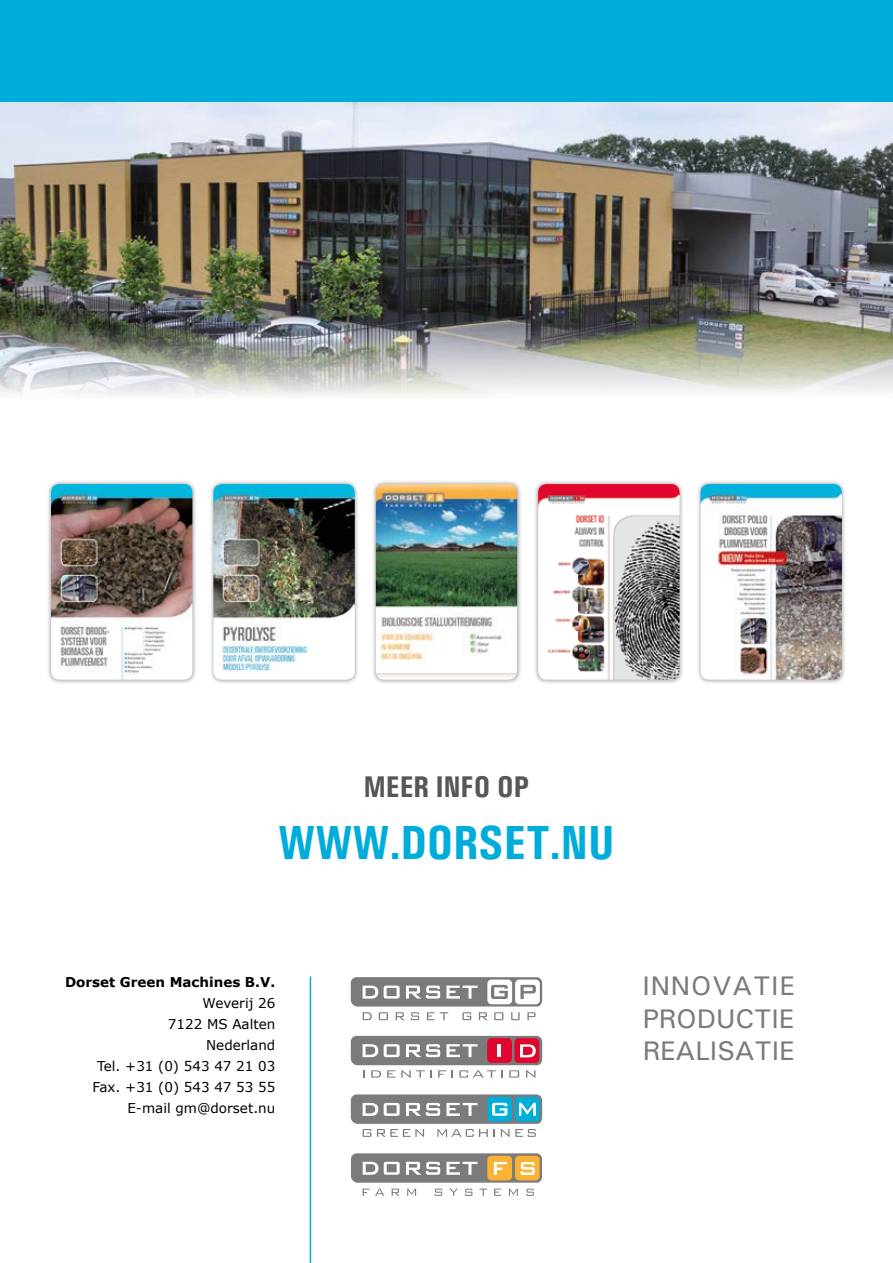
<style>
.page{position:relative;width:893px;height:1263px;background:#fff}
.page>*{position:absolute;margin:0;border:0;box-sizing:border-box;transform-origin:0 0}
.t1{font:700 condensed 48px "Univers";color:#00adda}
.t2{font:700 condensed 30px "Univers";color:#575756}
.t3{font:500 27px "Univers";color:#7c7b7b}
.t4{font:500 27px "Univers";letter-spacing:.03em;color:#7c7b7b}
.Alineastijl_1{font:13.5px "Verdana";color:#000}
.Alineastijl_1-2{font:700 13.5px "Verdana";color:#000}
</style>
<div class="page">
<svg style="left:351px;top:1036px;width:191px;height:42px"></svg>
<svg style="left:351px;top:1094px;width:191px;height:43px"></svg>
<svg style="left:351px;top:1153px;width:191px;height:43px"></svg>
<svg style="left:351px;top:977px;width:191px;height:29px"></svg>
<svg style="left:363px;top:1012px;width:9px;height:8px"></svg>
<svg style="left:379px;top:1012px;width:9px;height:8px"></svg>
<svg style="left:396px;top:1012px;width:8px;height:8px"></svg>
<svg style="left:411px;top:1012px;width:8px;height:8px"></svg>
<svg style="left:427px;top:1012px;width:21px;height:8px"></svg>
<svg style="left:462px;top:1012px;width:9px;height:8px"></svg>
<svg style="left:479px;top:1012px;width:9px;height:8px"></svg>
<svg style="left:494px;top:1012px;width:9px;height:8px"></svg>
<svg style="left:511px;top:1012px;width:9px;height:8px"></svg>
<svg style="left:527px;top:1012px;width:8px;height:8px"></svg>
<hr style="left:310px;top:976px;width:1px;height:287px;background:#00adda">
<div style="left:46px;top:479px;width:151px;height:205px;background:#000;opacity:.4"></div>
<img style="left:51px;top:484px;width:141px;height:196px">
<div style="left:209px;top:479px;width:150px;height:205px;background:#000;opacity:.4"></div>
<img style="left:213px;top:484px;width:142px;height:196px">
<div style="left:371px;top:479px;width:151px;height:205px;background:#000;opacity:.4"></div>
<img style="left:376px;top:484px;width:141px;height:196px">
<div style="left:696px;top:479px;width:150px;height:205px;background:#000;opacity:.4"></div>
<img style="left:701px;top:484px;width:141px;height:196px">
<div style="left:533px;top:479px;width:151px;height:205px;background:#000;opacity:.4"></div>
<img style="left:538px;top:484px;width:142px;height:196px">
<div style="left:0;top:0;width:893px;height:102px;background:#00adda"></div>
<img style="left:0;top:102px;width:893px;height:295px">
<p class="t2" style="left:364px;top:769px;width:167px">MEER INFO OP</p>
<p class="t1" style="left:278px;top:813px;width:338px">WWW.DORSET.NU</p>
<p class="Alineastijl_1-2" style="left:65px;top:972px;width:212px">Dorset Green Machines B.V.</p>
<p class="Alineastijl_1" style="left:203px;top:994px;width:74px">Weverij 26</p>
<p class="Alineastijl_1" style="left:168px;top:1015px;width:109px">7122 MS Aalten</p>
<p class="Alineastijl_1" style="left:206px;top:1036px;width:71px">Nederland</p>
<p class="Alineastijl_1" style="left:97px;top:1057px;width:180px">Tel. +31 (0) 543 47 21 03</p>
<p class="Alineastijl_1" style="left:92px;top:1078px;width:184px">Fax. +31 (0) 543 47 53 55</p>
<p class="Alineastijl_1" style="left:127px;top:1099px;width:149px">E-mail gm@dorset.nu</p>
<p class="t4" style="left:642px;top:969px;width:154px">INNOVATIE</p>
<p class="t3" style="left:643px;top:1001px;width:153px">PRODUCTIE</p>
<p class="t3" style="left:643px;top:1033px;width:153px">REALISATIE</p>
</div>
